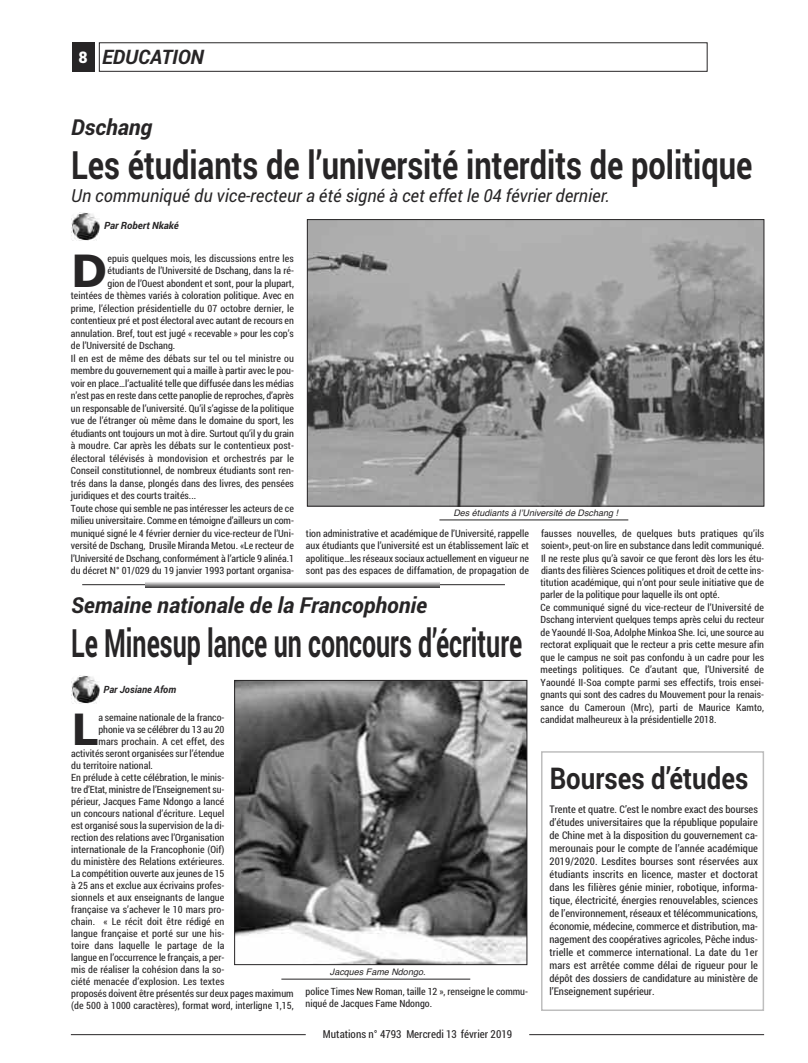
<style>
.page{position:relative;width:808px;height:1063px;background:#fff}
.page>*{position:absolute;margin:0;border:0;box-sizing:border-box;transform-origin:0 0}
.t1{font:700 44.1px "Verdana";color:#272526}
.t2{font:700 42.8px "Verdana";color:#272526}
.t3{font:700 39px "Roboto";color:#272526;scale:.79 1}
.t4{font:700 39px "Roboto";color:#272526;scale:.64 1}
.t5{font:700 30px "Roboto";color:#272526;scale:.86 1}
.t6{font:italic 700 22px "Roboto";color:#272526}
.t7{font:italic 700 20px "Roboto";color:#272526}
.t8{font:italic 18px "Roboto";color:#272526;scale:.95 1}
.t9{font:11px "Roboto Condensed";color:#272526}
.t10{font:10.5px/13px "Roboto Condensed";color:#272526;text-align:justify}
.t11{font:10px/12.5px "Roboto Condensed";color:#272526;text-align:justify}
.t12{font:italic 700 10px "Roboto";color:#272526}
.t13{font:italic 700 10px "Roboto";color:#272526;scale:.96 1}
.t14{font:italic 9px "Helvetica";color:#272526}
.s1{font-weight:900;font-style:normal;font-size:16px;color:#fff}
</style>
<div class="page">
<div style="left:99px;top:43px;width:608px;height:29px;border:1px solid #272526"></div>
<div style="left:72px;top:43px;width:22px;height:29px;background:#272526"></div>
<hr style="left:71px;top:1034px;width:235px;height:1px;background:#272526">
<hr style="left:529px;top:1034px;width:235px;height:1px;background:#272526">
<img style="left:309px;top:221px;width:453px;height:283px">
<div style="left:307px;top:219px;width:457px;height:287px;border:1px solid #272526"></div>
<img style="left:72px;top:212px;width:28px;height:28px">
<hr style="left:439px;top:520px;width:189px;height:1px;background:#272526">
<img style="left:71px;top:676px;width:28px;height:28px">
<img style="left:236px;top:682px;width:289px;height:281px">
<div style="left:234px;top:680px;width:293px;height:285px;border:1px solid #272526"></div>
<hr style="left:82px;top:584px;width:423px;height:1px;background:#272526">
<svg style="left:145px;top:582px;width:295px;height:5px"></svg>
<div style="left:541px;top:751px;width:223px;height:260px;border:2px solid #bebebe"></div>
<hr style="left:281px;top:979px;width:189px;height:1px;background:#272526">
<h3 class="t7" style="left:78px;top:46px;width:127px"><span class="s1">8</span> EDUCATION</h3>
<h3 class="t6" style="left:71px;top:114px;width:83px">Dschang</h3>
<h3 class="t3" style="left:71px;top:142px;width:864px">Les étudiants de l’université interdits de politique</h3>
<h3 class="t8" style="left:71px;top:185px;width:568px">Un communiqué du vice-recteur a été signé à cet effet le 04 février dernier.</h3>
<p class="t12" style="left:104px;top:220px;width:76px">Par Robert Nkaké</p>
<h1 class="t1" style="left:71px;top:242px;width:38px">D</h1>
<p class="t11" style="left:107px;top:252px;width:188px">epuis quelques mois, les discussions entre les</p>
<p class="t11" style="left:107px;top:264px;width:188px">étudiants de l’Université de Dschang, dans la ré-</p>
<p class="t11" style="left:107px;top:277px;width:188px">gion de l’Ouest abondent et sont, pour la plupart,</p>
<p class="t11" style="left:71px;top:289px;width:225px">teintées de thèmes variés à coloration politique. Avec en</p>
<p class="t11" style="left:71px;top:302px;width:225px">prime, l’élection présidentielle du 07 octobre dernier, le</p>
<p class="t11" style="left:71px;top:314px;width:225px">contentieux pré et post électoral avec autant de recours en</p>
<p class="t11" style="left:71px;top:327px;width:225px">annulation. Bref, tout est jugé « recevable » pour les cop’s</p>
<p class="t11" style="left:71px;top:339px;width:106px">de l’Université de Dschang.</p>
<p class="t11" style="left:71px;top:352px;width:225px">Il en est de même des débats sur tel ou tel ministre ou</p>
<p class="t11" style="left:71px;top:364px;width:225px">membre du gouvernement qui a maille à partir avec le pou-</p>
<p class="t11" style="left:71px;top:377px;width:225px">voir en place…l’actualité telle que diffusée dans les médias</p>
<p class="t11" style="left:71px;top:389px;width:225px">n’est pas en reste dans cette panoplie de reproches, d’après</p>
<p class="t11" style="left:71px;top:402px;width:225px">un responsable de l’université. Qu’il s’agisse de la politique</p>
<p class="t11" style="left:71px;top:414px;width:225px">vue de l’étranger où même dans le domaine du sport, les</p>
<p class="t11" style="left:71px;top:427px;width:225px">étudiants ont toujours un mot à dire. Surtout qu’il y du grain</p>
<p class="t11" style="left:71px;top:439px;width:225px">à moudre. Car après les débats sur le contentieux post-</p>
<p class="t11" style="left:71px;top:452px;width:225px">électoral télévisés à mondovision et orchestrés par le</p>
<p class="t11" style="left:71px;top:464px;width:225px">Conseil constitutionnel, de nombreux étudiants sont ren-</p>
<p class="t11" style="left:71px;top:477px;width:225px">trés dans la danse, plongés dans des livres, des pensées</p>
<p class="t11" style="left:71px;top:489px;width:127px">juridiques et des courts traités...</p>
<p class="t11" style="left:71px;top:502px;width:225px">Toute chose qui semble ne pas intéresser les acteurs de ce</p>
<p class="t11" style="left:71px;top:514px;width:225px">milieu universitaire. Comme en témoigne d’ailleurs un com-</p>
<p class="t11" style="left:71px;top:527px;width:225px">muniqué signé le 4 février dernier du vice-recteur de l’Uni-</p>
<p class="t11" style="left:71px;top:539px;width:225px">versité de Dschang, Drusile Miranda Metou. «Le recteur de</p>
<p class="t11" style="left:71px;top:552px;width:225px">l’Université de Dschang, conformément à l’article 9 alinéa.1</p>
<p class="t11" style="left:71px;top:564px;width:225px">du décret N° 01/029 du 19 janvier 1993 portant organisa-</p>
<p class="t14" style="left:453px;top:507px;width:166px">Des étudiants à l’Université de Dschang !</p>
<p class="t11" style="left:306px;top:527px;width:225px">tion administrative et académique de l’Université, rappelle aux étudiants que l’université est un établissement laïc et apolitique…les réseaux sociaux actuellement en vigueur ne sont pas des espaces de diffamation, de propagation de</p>
<p class="t11" style="left:541px;top:527px;width:225px">fausses nouvelles, de quelques buts pratiques qu’ils soient», peut-on lire en substance dans ledit communiqué.<br>Il ne reste plus qu’à savoir ce que feront dès lors les étu&shy;diants des filières Sciences politiques et droit de cette ins-</p>
<p class="t11" style="left:540px;top:576px;width:225px;text-align:left">titution académique, qui n’ont pour seule initiative que de parler de la politique pour laquelle ils ont opté.<br>Ce communiqué signé du vice-recteur de l’Université de Dschang intervient quelques temps après celui du recteur de Yaoundé II-Soa, Adolphe Minkoa She. Ici, une source au rectorat expliquait que le recteur a pris cette mesure afin que le campus ne soit pas confondu à un cadre pour les meetings politiques. Ce d’autant que, l’Université de Yaoundé II-Soa compte parmi ses effectifs, trois ensei&shy;gnants qui sont des cadres du Mouvement pour la renais&shy;sance du Cameroun (Mrc), parti de Maurice Kamto, candidat malheureux à la présidentielle 2018.</p>
<h3 class="t6" style="left:71px;top:592px;width:357px">Semaine nationale de la Francophonie</h3>
<h3 class="t4" style="left:71px;top:620px;width:706px">Le Minesup lance un concours d’écriture</h3>
<p class="t13" style="left:104px;top:684px;width:77px">Par Josiane Afom</p>
<h2 class="t2" style="left:71px;top:702px;width:29px">L</h2>
<p class="t11" style="left:98px;top:712px;width:127px">a semaine nationale de la franco-</p>
<p class="t11" style="left:98px;top:724px;width:127px">phonie va se célébrer du 13 au 20</p>
<p class="t11" style="left:98px;top:736px;width:127px">mars prochain. A cet effet, des</p>
<p class="t11" style="left:71px;top:748px;width:155px">activités seront organisées sur l’étendue</p>
<p class="t11" style="left:71px;top:760px;width:83px">du territoire national.</p>
<p class="t11" style="left:71px;top:772px;width:155px">En prélude à cette célébration, le minis-</p>
<p class="t11" style="left:71px;top:784px;width:155px">tre d’Etat, ministre de l’Enseignement su-</p>
<p class="t11" style="left:71px;top:796px;width:155px">périeur, Jacques Fame Ndongo a lancé</p>
<p class="t11" style="left:71px;top:808px;width:155px">un concours national d’écriture. Lequel</p>
<p class="t11" style="left:71px;top:820px;width:155px">est organisé sous la supervision de la di-</p>
<p class="t11" style="left:71px;top:832px;width:155px">rection des relations avec l’Organisation</p>
<p class="t11" style="left:71px;top:844px;width:155px">internationale de la Francophonie (Oif)</p>
<p class="t11" style="left:71px;top:856px;width:155px">du ministère des Relations extérieures.</p>
<p class="t11" style="left:71px;top:868px;width:155px">La compétition ouverte aux jeunes de 15</p>
<p class="t11" style="left:71px;top:880px;width:155px">à 25 ans et exclue aux écrivains profes-</p>
<p class="t11" style="left:71px;top:892px;width:155px">sionnels et aux enseignants de langue</p>
<p class="t11" style="left:71px;top:904px;width:155px">française va s’achever le 10 mars pro-</p>
<p class="t11" style="left:71px;top:916px;width:155px">chain. « Le récit doit être rédigé en</p>
<p class="t11" style="left:71px;top:928px;width:155px">langue française et porté sur une his-</p>
<p class="t11" style="left:71px;top:940px;width:155px">toire dans laquelle le partage de la</p>
<p class="t11" style="left:71px;top:952px;width:155px">langue en l’occurrence le français, a per-</p>
<p class="t11" style="left:71px;top:964px;width:155px">mis de réaliser la cohésion dans la so-</p>
<p class="t11" style="left:71px;top:976px;width:155px">ciété menacée d’explosion. Les textes</p>
<p class="t11" style="left:71px;top:988px;width:224px">proposés doivent être présentés sur deux pages maximum</p>
<p class="t11" style="left:71px;top:1000px;width:224px">(de 500 à 1000 caractères), format word, interligne 1,15,</p>
<h3 class="t5" style="left:550px;top:761px;width:233px">Bourses d’études</h3>
<p class="t10" style="left:549px;top:803px;width:210px">Trente et quatre. C’est le nombre exact des bourses d’études universitaires que la république populaire de Chine met à la disposition du gouvernement ca&shy;merounais pour le compte de l’année académique 2019/2020. Lesdites bourses sont réservées aux étudiants inscrits en licence, master et doctorat dans les filières génie minier, robotique, informa&shy;tique, électricité, énergies renouvelables, sciences de l’environnement, réseaux et télécommunications, économie, médecine, commerce et distribution, ma&shy;nagement des coopératives agricoles, Pêche indus&shy;trielle et commerce international. La date du 1er mars est arrêtée comme délai de rigueur pour le dépôt des dossiers de candidature au ministère de l’Enseignement supérieur.</p>
<p class="t14" style="left:330px;top:967px;width:97px">Jacques Fame Ndongo.</p>
<p class="t11" style="left:306px;top:986px;width:224px;line-height:12px">police Times New Roman, taille 12 », renseigne le commu&shy;niqué de Jacques Fame Ndongo.</p>
<p class="t9" style="left:323px;top:1027px;width:191px">Mutations n° 4793 Mercredi 13 février 2019</p>
</div>
